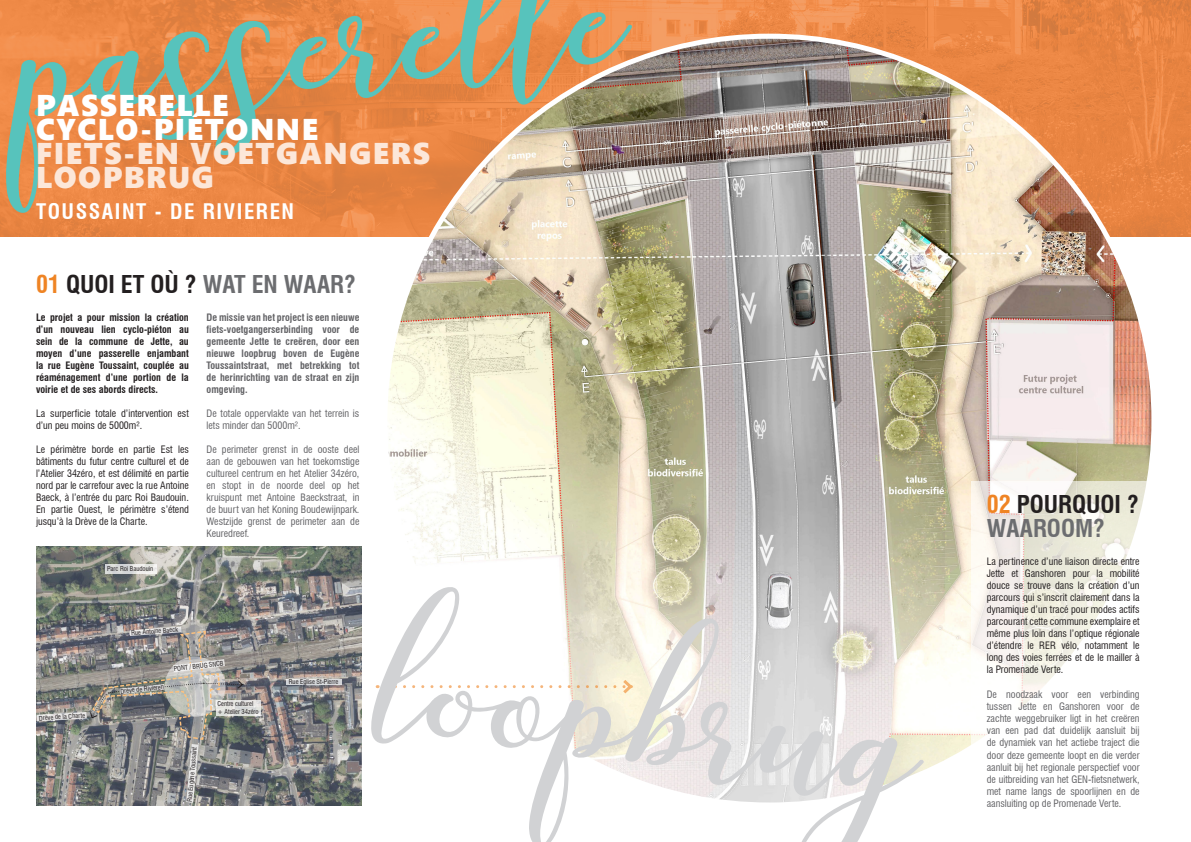
<style>
.page{position:relative;width:1191px;height:842px;background:#fff}
.page>*{position:absolute;margin:0;border:0;box-sizing:border-box;transform-origin:0 0}
.t1{font:300px "kissitademo";color:#57c3bc}
.t2{font:300px "kissitademo";color:#d1d2d4}
.t3{font:30px "Segoe UI Black";letter-spacing:.05em;color:#fce7d9}
.t4{font:30px "Segoe UI Black";letter-spacing:.05em;color:#fff}
.t5{font:700 condensed 24px "Swiss 721 BT";color:#6c6d70}
.t6{font:700 condensed 24px "Swiss 721 BT";color:#231f20}
.t7{font:700 condensed 21px "Swiss 721 BT";letter-spacing:.075em;color:#fff}
.t8{font:condensed 10px/12px "Swiss 721 BT";color:#636366;text-align:justify}
.t9{font:condensed 10px/12px "Swiss 721 BT";color:#231f20;text-align:justify}
.t10{font:700 condensed 10px/12px "Swiss 721 BT";color:#231f20;text-align:justify}
.t11{font:700 condensed 10px/12px "Swiss 721 BT";color:#636366;text-align:justify}
.t12{font:condensed 6.6px "Swiss 721 BT";color:#231f20}
.s1{color:#ef8424}
.s2{color:#231f20}
</style>
<div class="page">
<img style="left:0;top:0;width:1191px;height:237px">
<img style="left:36px;top:547px;width:325px;height:259px">
<svg style="left:106px;top:564px;width:51px;height:10px"></svg>
<div style="left:287px;top:679px;width:55px;height:6px;background:#d5d6d9"></div>
<img style="left:385px;top:36px;width:769px;height:769px;border-radius:384px">
<svg style="left:386px;top:679px;width:247px;height:15px"></svg>
<svg style="left:971px;top:481px;width:178px;height:267px"></svg>
<svg style="left:244px;top:700px;width:17px;height:15px"></svg>
<svg style="left:37px;top:627px;width:207px;height:176px;background:#8c8c8a"></svg>
<p class="t1" style="left:7px;top:-66px;width:612px;rotate:-5deg">passerell e</p>
<p class="t4" style="left:36px;top:84px;width:194px">PASSERELLE</p>
<p class="t4" style="left:36px;top:108px;width:284px">CYCLO-PIÉTONNE</p>
<p class="t3" style="left:36px;top:132px;width:395px">FIETS-EN VOETGANGERS</p>
<p class="t3" style="left:36px;top:156px;width:179px">LOOPBRUG</p>
<p class="t7" style="left:36px;top:199px;width:260px">TOUSSAINT - DE RIVIEREN</p>
<p class="t5" style="left:36px;top:270px;width:321px"><span class="s1">01</span> <span class="s2">QUOI ET OÙ ?</span> WAT EN WAAR?</p>
<p class="t10" style="left:36px;top:311px;width:154px">Le projet a pour mission la création d’un nouveau lien cyclo-piéton au sein de la commune de Jette, au moyen d’une passerelle enjambant la rue Eugène Toussaint, couplée au réaménagement d’une portion de la voirie et de ses abords directs.</p>
<p class="t9" style="left:36px;top:407px;width:154px">La surperficie totale d’intervention est d’un peu moins de 5000m².</p>
<p class="t9" style="left:36px;top:443px;width:154px">Le périmètre borde en partie Est les bâtiments du futur centre culturel et de l’Atelier 34zéro, et est délimité en partie nord par le carrefour avec la rue Antoine Baeck, à l’entrée du parc Roi Baudouin.<br>En partie Ouest, le périmètre s’étend jusqu’à la Drève de la Charte.</p>
<p class="t11" style="left:207px;top:311px;width:154px">De missie van het project is een nieuwe fiets-voetgangerserbinding voor de gemeente Jette te creëren, door een nieuwe loopbrug boven de Eugène Toussaintstraat, met betrekking tot de herinrichting van de straat en zijn omgeving.</p>
<p class="t8" style="left:207px;top:407px;width:154px">De totale oppervlakte van het terrein is lets minder dan 5000m².</p>
<p class="t8" style="left:207px;top:443px;width:154px">De perimeter grenst in de ooste deel aan de gebouwen van het toekomstige cultureel centrum en het Atelier 34zéro, en stopt in de noorde deel op het kruispunt met Antoine Baeckstraat, in de buurt van het Koning Boudewijnpark.<br>Westzijde grenst de perimeter aan de Keuredreef.</p>
<p class="t12" style="left:39px;top:714px;width:47px;rotate:-4deg">Drève de la Charte</p>
<p class="t12" style="left:107px;top:565px;width:47px">Parc Roi Baudouin</p>
<p class="t12" style="left:131px;top:629px;width:48px;rotate:-4deg">Rue Antoine Baeck</p>
<p class="t12" style="left:120px;top:687px;width:45px;rotate:-6deg">Drève de Rivieren</p>
<p class="t12" style="left:173px;top:665px;width:51px;rotate:-7deg">PONT / BRUG SNCB</p>
<p class="t12" style="left:217px;top:699px;width:37px">Centre culturel</p>
<p class="t12" style="left:217px;top:707px;width:43px">+ Atelier 34zéro</p>
<p class="t12" style="left:186px;top:801px;width:56px;rotate:-85deg">Rue Eugène Toussaint</p>
<p class="t12" style="left:289px;top:678px;width:51px">Rue Eglise St-Pierre</p>
<p class="t2" style="left:396px;top:549px;width:547px;rotate:7deg">loopbrug</p>
<p class="t6" style="left:986px;top:490px;width:154px"><span class="s1">02</span> POURQUOI ?</p>
<p class="t5" style="left:986px;top:514px;width:120px">WAAROOM?</p>
<p class="t9" style="left:986px;top:555px;width:154px">La pertinence d’une liaison directe entre Jette et Ganshoren pour la mobilité douce se trouve dans la création d’un parcours qui s’inscrit clairement dans la dynamique d’un tracé pour modes actifs parcourant cette commune exemplaire et même plus loin dans l’optique régionale d’étendre le RER vélo, notamment le long des voies ferrées et de le mailler à la Promenade Verte.</p>
<p class="t8" style="left:986px;top:689px;width:154px">De noodzaak voor een verbinding tussen Jette en Ganshoren voor de zachte weggebruiker ligt in het creëren van een pad dat duidelijk aansluit bij de dynamiek van het actiebe traject die door deze gemeente loopt en die verder aanluit bij het regionale perspectief voor de uitbreiding van het GEN-fietsnetwerk, met name langs de spoorlijnen en de aansluiting op de Promenade Verte.</p>
</div>
